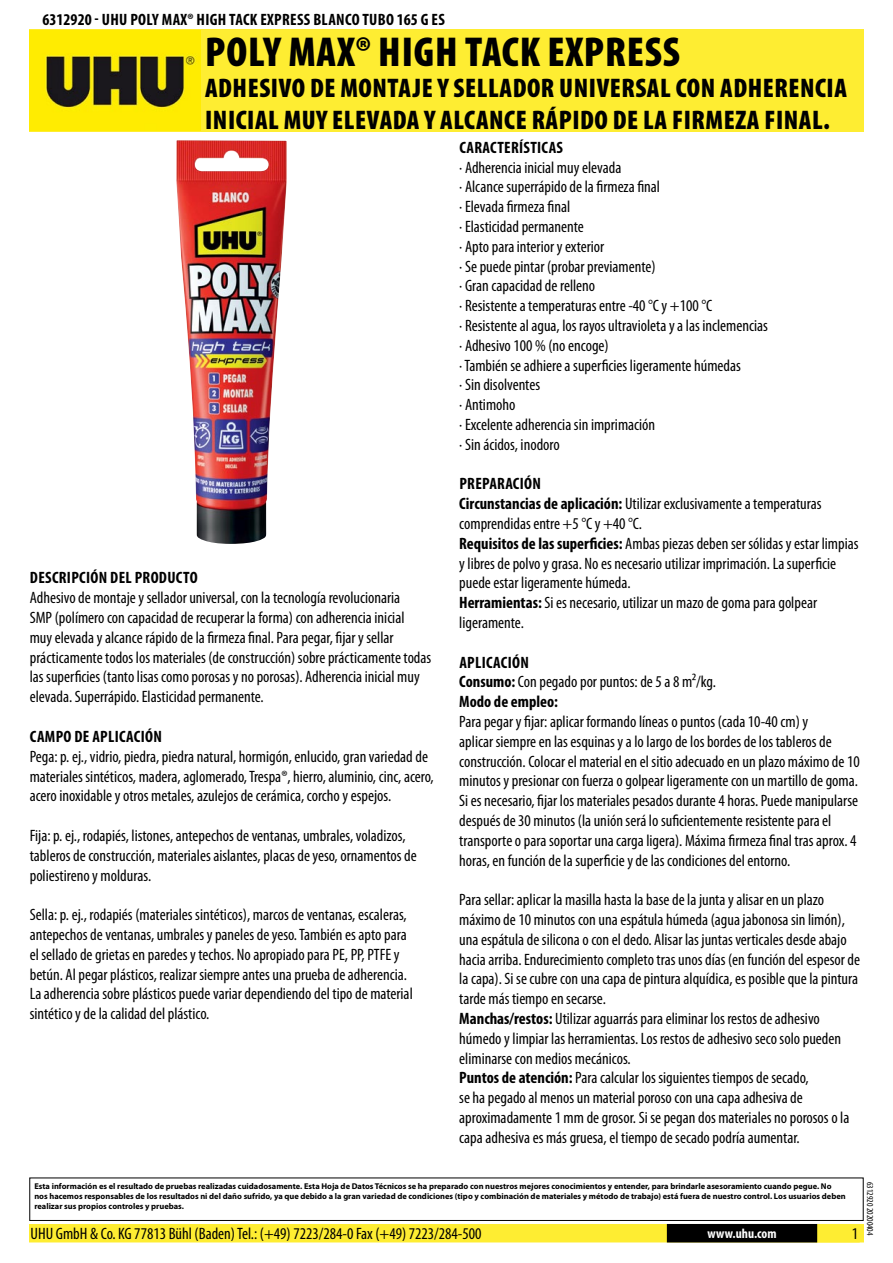
<style>
.page{position:relative;width:893px;height:1263px;background:#fff}
.page>*{position:absolute;margin:0;border:0;box-sizing:border-box;transform-origin:0 0}
.t1{font:900 condensed 42px "Myriad Pro";letter-spacing:.02em;color:#000}
.t2{font:900 condensed 27px/32.4px "Myriad Pro";letter-spacing:.02em;color:#000}
.t3{font:condensed 16.5px/19.8px "Myriad Pro";color:#000}
.t4{font:700 condensed 16.5px/19.8px "Myriad Pro";letter-spacing:.02em;color:#000}
.t5{font:700 condensed 13.5px "Myriad Pro";letter-spacing:.015em;color:#fff}
.t6{font:condensed 9px "Myriad Pro";color:#000}
.t7{font:700 8.4px/10.1px "Myriad Pro";color:#000}
.s1{font-weight:700}
.s2{font-weight:400}
</style>
<div class="page">
<div style="left:30px;top:1225px;width:833px;height:17px;background:#feed32"></div>
<div style="left:29px;top:1224px;width:835px;height:18px;border:2px solid #feed32"></div>
<div style="left:816px;top:1224px;width:44px;height:18px;border:2px solid #feed32"></div>
<div style="left:668px;top:1225px;width:148px;height:17px;background:#000"></div>
<div style="left:667px;top:1224px;width:150px;height:18px;border:2px solid #000"></div>
<div style="left:29px;top:1177px;width:835px;height:44px;border:1px solid #000"></div>
<div style="left:30px;top:30px;width:834px;height:102px;background:#feed32"></div>
<img style="left:30px;top:31px;width:171px;height:100px">
<img style="left:176px;top:140px;width:111px;height:404px">
<p class="t4" style="left:43px;top:9px;width:403px">6312920 - UHU Poly Max® High Tack Express Blanco Tubo 165 g ES</p>
<h1 class="t1" style="left:205px;top:25px;width:476px">POLY MAX® HIGH TACK EXPRESS</h1>
<h2 class="t2" style="left:205px;top:71px;width:643px">ADHESIVO DE MONTAJE Y SELLADOR UNIVERSAL CON ADHERENCIA<br>INICIAL MUY ELEVADA Y ALCANCE RÁPIDO DE LA FIRMEZA FINAL.</h2>
<p class="t4" style="left:30px;top:568px;width:169px">Descripción del producto</p>
<p class="t3" style="left:30px;top:588px;width:403px">Adhesivo de montaje y sellador universal, con la tecnología revolucionaria<br>SMP (polímero con capacidad de recuperar la forma) con adherencia inicial<br>muy elevada y alcance rápido de la firmeza final. Para pegar, fijar y sellar prácticamente todos los materiales (de construcción) sobre prácticamente todas las superficies (tanto lisas como porosas y no porosas). Adherencia inicial muy elevada. Superrápido. Elasticidad permanente.</p>
<p class="t4" style="left:30px;top:726px;width:134px">Campo de aplicación</p>
<p class="t3" style="left:30px;top:746px;width:405px">Pega: p. ej., vidrio, piedra, piedra natural, hormigón, enlucido, gran variedad de materiales sintéticos, madera, aglomerado, Trespa®, hierro, aluminio, cinc, acero, acero inoxidable y otros metales, azulejos de cerámica, corcho y espejos.</p>
<p class="t3" style="left:30px;top:825px;width:388px">Fija: p. ej., rodapiés, listones, antepechos de ventanas, umbrales, voladizos, tableros de construcción, materiales aislantes, placas de yeso, ornamentos de poliestireno y molduras.</p>
<p class="t3" style="left:30px;top:904px;width:385px">Sella: p. ej., rodapiés (materiales sintéticos), marcos de ventanas, escaleras, antepechos de ventanas, umbrales y paneles de yeso. También es apto para el sellado de grietas en paredes y techos. No apropiado para PE, PP, PTFE y betún. Al pegar plásticos, realizar siempre antes una prueba de adherencia.<br>La adherencia sobre plásticos puede variar dependiendo del tipo de material sintético y de la calidad del plástico.</p>
<p class="t4" style="left:459px;top:137px;width:105px">Caracte rísticas</p>
<p class="t3" style="left:459px;top:157px;width:310px">· Adherencia inicial muy elevada<br>· Alcance superrápido de la firmeza final<br>· Elevada firmeza final<br>· Elasticidad permanente<br>· Apto para interior y exterior<br>· Se puede pintar (probar previamente)<br>· Gran capacidad de relleno<br>· Resistente a temperaturas entre -40 °C y +100 °C<br>· Resistente al agua, los rayos ultravioleta y a las inclemencias · Adhesivo 100 % (no encoge)<br>· También se adhiere a superficies ligeramente húmedas<br>· Sin disolventes<br>· Antimoho<br>· Excelente adherencia sin imprimación<br>· Sin ácidos, inodoro</p>
<p class="t3" style="left:459px;top:474px;width:401px"><span class="s1">Preparación<br>Circunstancias de aplicación:</span> Utilizar exclusivamente a temperaturas comprendidas entre +5 °C y +40 °C.<br><span class="s1">Requisitos de las superficies:</span> Ambas piezas deben ser sólidas y estar limpias y libres de polvo y grasa. No es necesario utilizar imprimación. La superficie puede estar ligeramente húmeda.<br><span class="s1">Herramientas:</span> Si es necesario, utilizar un mazo de goma para golpear ligeramente.</p>
<p class="t4" style="left:459px;top:652px;width:258px">Aplicación<br>Consumo: <span class="s2">Con pegado por puntos: de 5 a 8 m²/kg.<br></span>Modo de empleo:</p>
<p class="t3" style="left:459px;top:711px;width:402px">Para pegar y fijar: aplicar formando líneas o puntos (cada 10-40 cm) y<br>aplicar siempre en las esquinas y a lo largo de los bordes de los tableros de construcción. Colocar el material en el sitio adecuado en un plazo máximo de 10 minutos y presionar con fuerza o golpear ligeramente con un martillo de goma.<br>Si es necesario, fijar los materiales pesados durante 4 horas. Puede manipularse después de 30 minutos (la unión será lo suficientemente resistente para el transporte o para soportar una carga ligera). Máxima firmeza final tras aprox. 4 horas, en función de la superficie y de las condiciones del entorno.</p>
<p class="t3" style="left:459px;top:890px;width:402px">Para sellar: aplicar la masilla hasta la base de la junta y alisar en un plazo máximo de 10 minutos con una espátula húmeda (agua jabonosa sin limón), una espátula de silicona o con el dedo. Alisar las juntas verticales desde abajo hacia arriba. Endurecimiento completo tras unos días (en función del espesor de la capa). Si se cubre con una capa de pintura alquídica, es posible que la pintura tarde más tiempo en secarse.<br><span class="s1">Manchas/restos:</span> Utilizar aguarrás para eliminar los restos de adhesivo húmedo y limpiar las herramientas. Los restos de adhesivo seco solo pueden eliminarse con medios mecánicos.<br><span class="s1">Puntos de atención:</span> Para calcular los siguientes tiempos de secado,<br>se ha pegado al menos un material poroso con una capa adhesiva de aproximadamente 1 mm de grosor. Si se pegan dos materiales no porosos o la capa adhesiva es más gruesa, el tiempo de secado podría aumentar.</p>
<p class="t7" style="left:34px;top:1181px;width:813px">Esta información es el resultado de pruebas realizadas cuidadosamente. Esta Hoja de Datos Técnicos se ha preparado con nuestros mejores conocimientos y entender, para brindarle asesoramiento cuando pegue. No nos hacemos responsables de los resultados ni del daño sufrido, ya que debido a la gran variedad de condiciones (tipo y combinación de materiales y método de trabajo) está fuera de nuestro control. Los usuarios deben realizar sus propios controles y pruebas.</p>
<p class="t3" style="left:31px;top:1224px;width:453px">UHU GmbH &amp; Co. KG 77813 Bühl (Baden) Tel.: (+49) 7223/284-0 Fax (+49) 7223/284-500</p>
<p class="t5" style="left:707px;top:1225px;width:71px">www.uhu.com</p>
<p class="t3" style="left:852px;top:1224px;width:8px">1</p>
<p class="t6" style="left:875px;top:1182px;width:55px;rotate:90deg">6312920 20200404</p>
</div>
